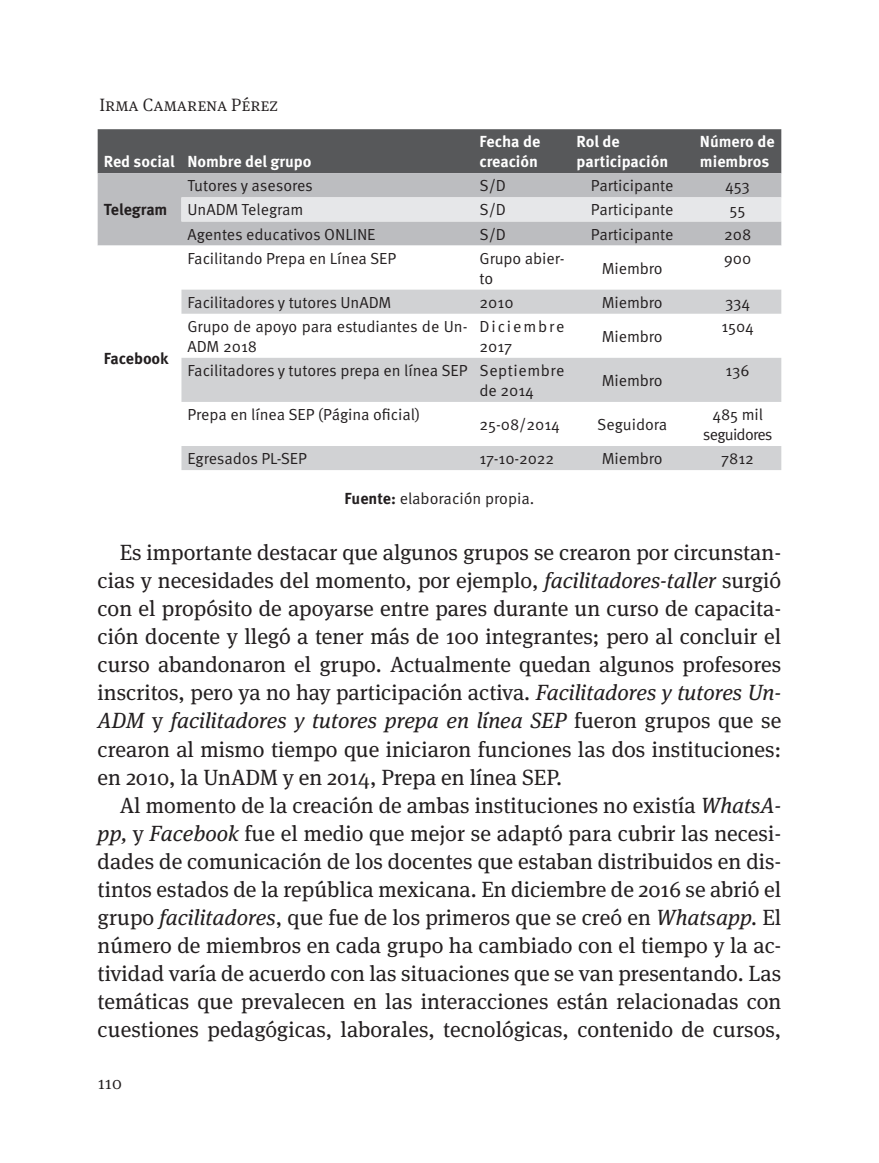
<style>
.page{position:relative;width:879px;height:1163px;background:#fff}
.page>*{position:absolute;margin:0;border:0;box-sizing:border-box;transform-origin:0 0}
.parrafo_sangría{font:22px/28px "Meta Serif Pro";color:#231f20;text-align:justify}
.t1{font:300 18px "Meta Serif Pro";color:#231f20}
.tablas-cuerpo{font:16px/20px "Meta Pro Norm";letter-spacing:-.005em;color:#231f20}
.tabla-headers{font:700 16px/20px "Meta Pro";color:#fff}
.fuente_de_la_foto{font:16px "Meta Pro Norm";color:#231f20}
.tablas-cuerpo-2{font:700 16px "Meta Pro";letter-spacing:-.005em;color:#231f20}
.tablas-cuerpo-3{font:16px/20px "Meta Pro Norm";letter-spacing:.035em;color:#231f20}
.tablas-cuerpo-4{font:16px/20px "Meta Pro Norm";letter-spacing:-.045em;color:#231f20;text-align:center}
.tablas-cuerpo-5{font:16px/20px "Meta Pro Norm";letter-spacing:.115em;color:#231f20}
.s1{font-family:"Meta Pro";font-weight:700}
.s2{font-style:italic}
</style>
<div class="page">
<div style="left:98px;top:129px;width:683px;height:44px;background:#57585a"></div>
<div style="left:98px;top:173px;width:683px;height:72px;background:#bcbdc0"></div>
<div style="left:181px;top:197px;width:600px;height:24px;background:#e6e7e9"></div>
<svg style="left:98px;top:245px;width:683px;height:1px"></svg>
<svg style="left:181px;top:289px;width:600px;height:181px;fill:#d4d5d7"></svg>
<p class="t1" style="left:99px;top:91px;width:180px">Irma Camarena Pérez</p>
<p class="tabla-headers" style="left:104px;top:151px;width:73px">Red social</p>
<p class="tabla-headers" style="left:187px;top:151px;width:126px">Nombre del grupo</p>
<p class="tabla-headers" style="left:479px;top:131px;width:62px">Fecha de creación</p>
<p class="tabla-headers" style="left:576px;top:131px;width:93px">Rol de participación</p>
<p class="tabla-headers" style="left:700px;top:131px;width:76px">Número de miembros</p>
<p class="tablas-cuerpo-2" style="left:104px;top:197px;width:65px">Telegram</p>
<p class="tablas-cuerpo-2" style="left:104px;top:346px;width:66px">Facebook</p>
<p class="tablas-cuerpo" style="left:187px;top:175px;width:127px">Tutores y asesores</p>
<p class="tablas-cuerpo" style="left:479px;top:175px;width:28px">S/D</p>
<p class="tablas-cuerpo" style="left:591px;top:175px;width:84px">Participante</p>
<p class="tablas-cuerpo" style="left:725px;top:175px;width:26px">453</p>
<p class="tablas-cuerpo" style="left:187px;top:199px;width:118px">UnADM Telegram</p>
<p class="tablas-cuerpo" style="left:479px;top:199px;width:28px">S/D</p>
<p class="tablas-cuerpo" style="left:591px;top:199px;width:84px">Participante</p>
<p class="tablas-cuerpo" style="left:729px;top:199px;width:17px">55</p>
<p class="tablas-cuerpo" style="left:187px;top:223px;width:190px">Agentes educativos ONLINE</p>
<p class="tablas-cuerpo" style="left:479px;top:223px;width:28px">S/D</p>
<p class="tablas-cuerpo" style="left:591px;top:223px;width:84px">Participante</p>
<p class="tablas-cuerpo" style="left:724px;top:223px;width:29px">208</p>
<p class="tablas-cuerpo" style="left:187px;top:247px;width:210px">Facilitando Prepa en Línea SEP</p>
<p class="tablas-cuerpo" style="left:479px;top:247px;width:86px">Grupo abier&shy;to</p>
<p class="tablas-cuerpo" style="left:602px;top:257px;width:63px">Miembro</p>
<p class="tablas-cuerpo" style="left:724px;top:247px;width:29px">900</p>
<p class="tablas-cuerpo" style="left:187px;top:291px;width:205px">Facilitadores y tutores UnADM</p>
<p class="tablas-cuerpo" style="left:479px;top:291px;width:36px">2010</p>
<p class="tablas-cuerpo" style="left:602px;top:291px;width:63px">Miembro</p>
<p class="tablas-cuerpo" style="left:725px;top:291px;width:27px">334</p>
<p class="tablas-cuerpo" style="left:187px;top:315px;width:281px">Grupo de apoyo para estudiantes de Un-<br>ADM 2018</p>
<p class="tablas-cuerpo-5" style="left:479px;top:315px;width:86px">Diciembre<br>2017</p>
<p class="tablas-cuerpo" style="left:602px;top:325px;width:63px">Miembro</p>
<p class="tablas-cuerpo" style="left:721px;top:315px;width:34px">1504</p>
<p class="tablas-cuerpo" style="left:187px;top:359px;width:281px">Facilitadores y tutores prepa en línea SEP</p>
<p class="tablas-cuerpo-3" style="left:479px;top:359px;width:86px">Septiembre de 2014</p>
<p class="tablas-cuerpo" style="left:602px;top:369px;width:63px">Miembro</p>
<p class="tablas-cuerpo" style="left:725px;top:359px;width:26px">136</p>
<p class="tablas-cuerpo" style="left:187px;top:403px;width:234px">Prepa en línea SEP (Página oficial)</p>
<p class="tablas-cuerpo" style="left:479px;top:413px;width:82px">25-08/2014</p>
<p class="tablas-cuerpo" style="left:597px;top:413px;width:71px">Seguidora</p>
<p class="tablas-cuerpo-4" style="left:703px;top:403px;width:71px">485 mil seguidores</p>
<p class="tablas-cuerpo" style="left:187px;top:447px;width:121px">Egresados PL-SEP</p>
<p class="tablas-cuerpo" style="left:479px;top:447px;width:76px">17-10-2022</p>
<p class="tablas-cuerpo" style="left:602px;top:447px;width:63px">Miembro</p>
<p class="tablas-cuerpo" style="left:721px;top:447px;width:34px">7812</p>
<p class="fuente_de_la_foto" style="left:344px;top:486px;width:191px"><span class="s1">Fuente:</span> elaboración propia.</p>
<p class="parrafo_sangría" style="left:98px;top:537px;width:685px;text-indent:22px">Es importante destacar que algunos grupos se crearon por circunstan&shy;cias y necesidades del momento, por ejemplo, <span class="s2">facilitadores-taller</span> surgió con el propósito de apoyarse entre pares durante un curso de capacita&shy;ción docente y llegó a tener más de 100 integrantes; pero al concluir el curso abandonaron el grupo. Actualmente quedan algunos profesores inscritos, pero ya no hay participación activa. <span class="s2">Facilitadores y tutores Un-ADM</span> y <span class="s2">facilitadores y tutores prepa en línea SEP</span> fueron grupos que se crearon al mismo tiempo que iniciaron funciones las dos instituciones: en 2010, la UnADM y en 2014, Prepa en línea SEP.</p>
<p class="parrafo_sangría" style="left:98px;top:789px;width:685px;text-indent:22px">Al momento de la creación de ambas instituciones no existía <span class="s2">WhatsA&shy;pp,</span> y <span class="s2">Facebook</span> fue el medio que mejor se adaptó para cubrir las necesi&shy;dades de comunicación de los docentes que estaban distribuidos en dis&shy;tintos estados de la república mexicana. En diciembre de 2016 se abrió el grupo <span class="s2">facilitadores</span>, que fue de los primeros que se creó en <span class="s2">Whatsapp.</span> El número de miembros en cada grupo ha cambiado con el tiempo y la ac&shy;tividad varía de acuerdo con las situaciones que se van presentando. Las temáticas que prevalecen en las interacciones están relacionadas con cuestiones pedagógicas, laborales, tecnológicas, contenido de cursos,</p>
<p class="t1" style="left:98px;top:1069px;width:26px">110</p>
</div>
